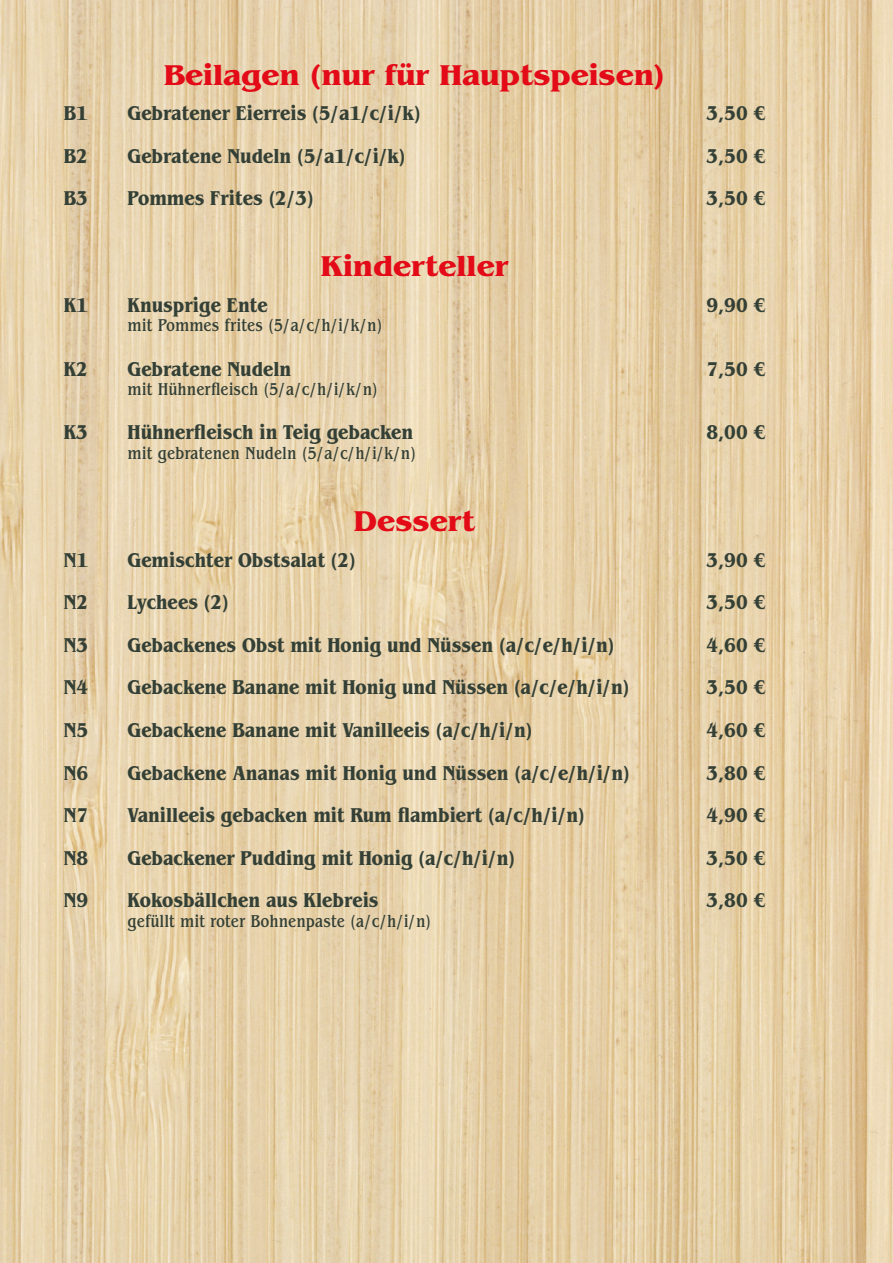
<style>
.page{position:relative;width:893px;height:1263px;background:#fff}
.page>*{position:absolute;margin:0;border:0;box-sizing:border-box;transform-origin:0 0}
.t1{font:700 30px "Benguiat Pro ITC";color:#e30b17}
.t2{font:700 condensed 21px "Benguiat Pro ITC";color:#344036}
.t3{font:500 condensed 18px "Benguiat Pro ITC";color:#344036}
</style>
<div class="page">
<img style="left:0;top:0;width:893px;height:1263px">
<h1 class="t1" style="left:164px;top:57px;width:502px">Beilagen (nur für Hauptspeisen)</h1>
<p class="t2" style="left:64px;top:101px;width:26px">B1</p>
<p class="t2" style="left:128px;top:101px;width:294px">Gebratener Eierreis (5/a1/c/i/k)</p>
<p class="t2" style="left:706px;top:101px;width:61px">3,50 €</p>
<p class="t2" style="left:64px;top:144px;width:26px">B2</p>
<p class="t2" style="left:128px;top:144px;width:279px">Gebratene Nudeln (5/a1/c/i/k)</p>
<p class="t2" style="left:706px;top:144px;width:61px">3,50 €</p>
<p class="t2" style="left:64px;top:186px;width:26px">B3</p>
<p class="t2" style="left:128px;top:186px;width:188px">Pommes Frites (2/3)</p>
<p class="t2" style="left:706px;top:186px;width:61px">3,50 €</p>
<h1 class="t1" style="left:321px;top:249px;width:189px">Kinderteller</h1>
<p class="t2" style="left:64px;top:292px;width:26px">K1</p>
<p class="t2" style="left:128px;top:292px;width:142px">Knusprige Ente</p>
<p class="t2" style="left:706px;top:292px;width:61px">9,90 €</p>
<p class="t3" style="left:128px;top:315px;width:256px">mit Pommes frites (5/a/c/h/i/k/n)</p>
<p class="t2" style="left:64px;top:356px;width:26px">K2</p>
<p class="t2" style="left:128px;top:356px;width:165px">Gebratene Nudeln</p>
<p class="t2" style="left:706px;top:356px;width:61px">7,50 €</p>
<p class="t3" style="left:128px;top:379px;width:252px">mit Hühnerfleisch (5/a/c/h/i/k/n)</p>
<p class="t2" style="left:64px;top:420px;width:26px">K3</p>
<p class="t2" style="left:128px;top:420px;width:287px">Hühnerfleisch in Teig gebacken</p>
<p class="t2" style="left:706px;top:420px;width:61px">8,00 €</p>
<p class="t3" style="left:128px;top:443px;width:290px">mit gebratenen Nudeln (5/a/c/h/i/k/n)</p>
<h1 class="t1" style="left:354px;top:504px;width:123px">Dessert</h1>
<p class="t2" style="left:64px;top:548px;width:26px">N1</p>
<p class="t2" style="left:128px;top:548px;width:230px">Gemischter Obstsalat (2)</p>
<p class="t2" style="left:706px;top:548px;width:61px">3,90 €</p>
<p class="t2" style="left:64px;top:590px;width:26px">N2</p>
<p class="t2" style="left:128px;top:590px;width:103px">Lychees (2)</p>
<p class="t2" style="left:706px;top:590px;width:61px">3,50 €</p>
<p class="t2" style="left:64px;top:633px;width:26px">N3</p>
<p class="t2" style="left:128px;top:633px;width:488px">Gebackenes Obst mit Honig und Nüssen (a/c/e/h/i/n)</p>
<p class="t2" style="left:706px;top:633px;width:61px">4,60 €</p>
<p class="t2" style="left:64px;top:675px;width:26px">N4</p>
<p class="t2" style="left:128px;top:675px;width:503px">Gebackene Banane mit Honig und Nüssen (a/c/e/h/i/n)</p>
<p class="t2" style="left:706px;top:675px;width:61px">3,50 €</p>
<p class="t2" style="left:64px;top:718px;width:26px">N5</p>
<p class="t2" style="left:128px;top:718px;width:406px">Gebackene Banane mit Vanilleeis (a/c/h/i/n)</p>
<p class="t2" style="left:706px;top:718px;width:61px">4,60 €</p>
<p class="t2" style="left:64px;top:760px;width:26px">N6</p>
<p class="t2" style="left:128px;top:760px;width:504px">Gebackene Ananas mit Honig und Nüssen (a/c/e/h/i/n)</p>
<p class="t2" style="left:706px;top:760px;width:61px">3,80 €</p>
<p class="t2" style="left:64px;top:803px;width:26px">N7</p>
<p class="t2" style="left:128px;top:803px;width:459px">Vanilleeis gebacken mit Rum flambiert (a/c/h/i/n)</p>
<p class="t2" style="left:706px;top:803px;width:61px">4,90 €</p>
<p class="t2" style="left:64px;top:845px;width:26px">N8</p>
<p class="t2" style="left:128px;top:845px;width:389px">Gebackener Pudding mit Honig (a/c/h/i/n)</p>
<p class="t2" style="left:706px;top:845px;width:61px">3,50 €</p>
<p class="t2" style="left:64px;top:888px;width:26px">N9</p>
<p class="t2" style="left:128px;top:888px;width:252px">Kokosbällchen aus Klebreis</p>
<p class="t2" style="left:706px;top:888px;width:61px">3,80 €</p>
<p class="t3" style="left:128px;top:911px;width:305px">gefüllt mit roter Bohnenpaste (a/c/h/i/n)</p>
</div>
